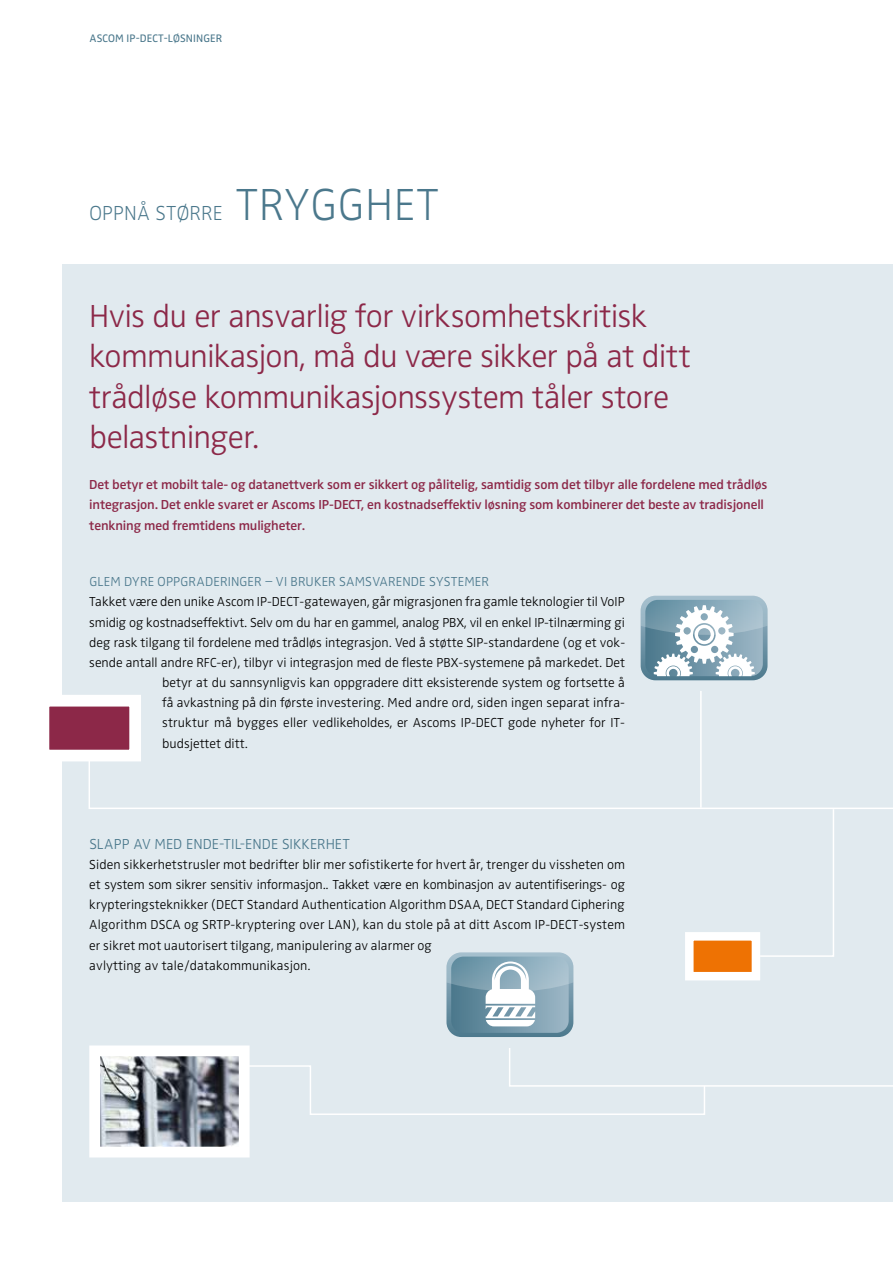
<style>
.page{position:relative;width:893px;height:1263px;background:#fff}
.page>*{position:absolute;margin:0;border:0;box-sizing:border-box;transform-origin:0 0}
.t1{font:200 46.5px "Ascom Zwo";letter-spacing:.01em;color:#4b788c}
.t2{font:300 33px/40.3px "Ascom Zwo";letter-spacing:-.02em;color:#8c2848}
.t3{font:200 21px "Ascom Zwo";color:#4b788c}
.t4{font:300 15px "Ascom Zwo";color:#4b788c}
.t5{font:300 13.5px/20.2px "Ascom Zwo";color:#000}
.t6{font:600 13.5px/20.5px "Ascom Zwo";letter-spacing:-.01em;color:#8c2848}
.t7{font:300 13.5px "Ascom Zwo";letter-spacing:.005em;color:#4b788c}
.t8{font:11.25px "Ascom Zwo";letter-spacing:.01em;color:#4b788c}
</style>
<div class="page">
<div style="left:62px;top:264px;width:831px;height:937px;background:#e1eaef"></div>
<div style="left:38px;top:695px;width:103px;height:66px;background:#8c2848;border:12px solid #fff"></div>
<svg style="left:88px;top:758px;width:805px;height:279px"></svg>
<hr style="left:700px;top:691px;width:2px;height:117px;background:#fff">
<svg style="left:641px;top:596px;width:126px;height:84px;background:#a1bac6"></svg>
<img style="left:101px;top:1057px;width:137px;height:88px">
<div style="left:89px;top:1045px;width:161px;height:112px;border:11px solid #fff"></div>
<svg style="left:246px;top:1064px;width:460px;height:52px"></svg>
<p class="t8" style="left:89px;top:32px;width:134px">ASCOM IP-DECT-LØSNINGER</p>
<h3 class="t3" style="left:89px;top:201px;width:13px">OPPN</h3>
<h3 class="t3" style="left:137px;top:201px;width:31px">Å STØRRE</h3>
<h1 class="t1" style="left:235px;top:178px;width:205px">TRYGGH ET</h1>
<h2 class="t2" style="left:89px;top:296px;width:603px">Hvis du er ansvarlig for virksomhetskritisk kommunikasjon, må du være sikker på at ditt trådløse kommunikasjonssystem tåler store belastninger.</h2>
<p class="t6" style="left:89px;top:474px;width:680px">Det betyr et mobilt tale- og datanettverk som er sikkert og pålitelig, samtidig som det tilbyr alle fordelene med trådløs integrasjon. Det enkle svaret er Ascoms IP-DECT, en kostnadseffektiv løsning som kombinerer det beste av tradisjonell tenkning med fremtidens muligheter.</p>
<p class="t7" style="left:89px;top:574px;width:401px">GLEM DYRE OPPGRADERINGER – VI BRUKER SAMSVARENDE SYSTEMER</p>
<p class="t5" style="left:89px;top:592px;width:537px">Takket være den unike Ascom IP-DECT-gatewayen, går migrasjonen fra gamle teknologier til VoIP</p>
<p class="t5" style="left:89px;top:612px;width:537px">smidig og kostnadseffektivt. Selv om du har en gammel, analog PBX, vil en enkel IP-tilnærming gi</p>
<p class="t5" style="left:89px;top:632px;width:537px">deg rask tilgang til fordelene med trådløs integrasjon. Ved å støtte SIP-standardene (og et vok-</p>
<p class="t5" style="left:89px;top:652px;width:537px">sende antall andre RFC-er), tilbyr vi integrasjon med de fleste PBX-systemene på markedet. Det</p>
<p class="t5" style="left:162px;top:672px;width:464px">betyr at du sannsynligvis kan oppgradere ditt eksisterende system og fortsette å</p>
<p class="t5" style="left:162px;top:693px;width:464px">få avkastning på din første investering. Med andre ord, siden ingen separat infra-</p>
<p class="t5" style="left:162px;top:713px;width:464px">struktur må bygges eller vedlikeholdes, er Ascoms IP-DECT gode nyheter for IT-</p>
<p class="t5" style="left:162px;top:733px;width:87px">budsjettet ditt.</p>
<p class="t4" style="left:89px;top:835px;width:262px">SLAPP AV MED ENDE-TIL-ENDE SIKKERHET</p>
<p class="t5" style="left:89px;top:854px;width:537px">Siden sikkerhetstrusler mot bedrifter blir mer sofistikerte for hvert år, trenger du vissheten om et system som sikrer sensitiv informasjon.. Takket være en kombinasjon av autentifiserings- og krypteringsteknikker (DECT Standard Authentication Algorithm DSAA, DECT Standard Ciphering Algorithm DSCA og SRTP-kryptering over LAN), kan du stole på at ditt Ascom IP-DECT-system er sikret mot uautorisert tilgang, manipulering av alarmer og<br>avlytting av tale/datakommunikasjon.</p>
</div>
